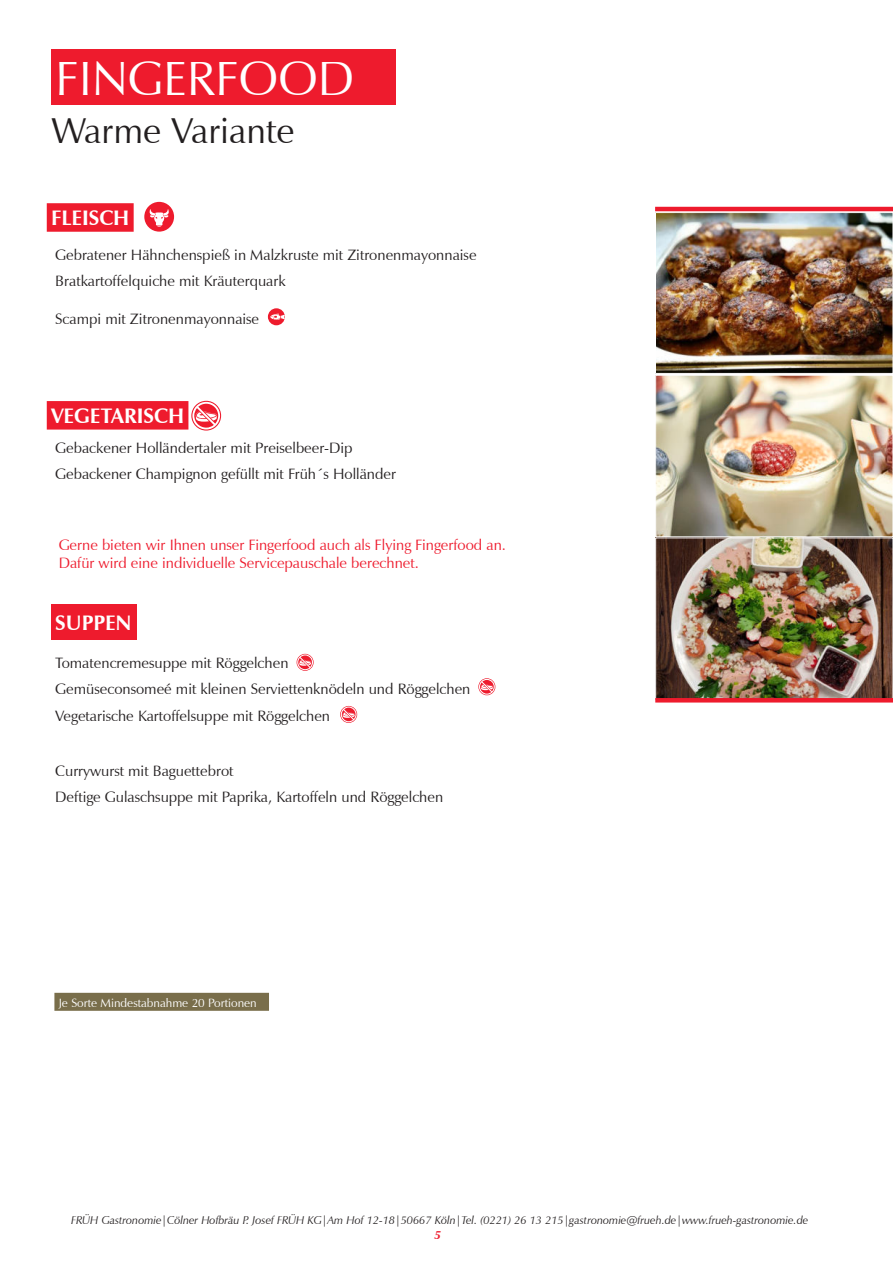
<style>
.page{position:relative;width:893px;height:1263px;background:#fff}
.page>*{position:absolute;margin:0;border:0;box-sizing:border-box;transform-origin:0 0}
.t1{font:48px "Zapf Humanist 601 BT";color:#fff}
.t2{font:36px "Zapf Humanist 601 BT";color:#231f20}
.t3{font:700 21px "Zapf Humanist 601 BT";color:#fff}
.t4{font:15px/25.5px "Zapf Humanist 601 BT";color:#231f20}
.t5{font:15px/18px "Zapf Humanist 601 BT";color:#ee1b2d}
.t6{font:12px "Zapf Humanist 601 BT";color:#fff}
.t7{font:italic 700 12px "Zapf Humanist 601 BT";color:#ee1b2d}
.t8{font:italic 11.25px "Zapf Humanist 601 BT";color:#231f20}
</style>
<div class="page">
<div style="left:51px;top:49px;width:344px;height:56px;background:#ee1b2d"></div>
<div style="left:47px;top:203px;width:87px;height:29px;background:#ee1b2d"></div>
<div style="left:47px;top:401px;width:141px;height:29px;background:#ee1b2d"></div>
<img style="left:657px;top:214px;width:234px;height:158px">
<div style="left:655px;top:212px;width:238px;height:162px;border:1px solid #fff"></div>
<img style="left:657px;top:377px;width:234px;height:158px">
<div style="left:655px;top:375px;width:238px;height:162px;border:1px solid #fff"></div>
<img style="left:657px;top:539px;width:234px;height:159px">
<div style="left:655px;top:537px;width:238px;height:163px;border:1px solid #fff"></div>
<div style="left:144px;top:202px;width:30px;height:30px;background:#ee1b2d;border-radius:50%"></div>
<svg style="left:149px;top:209px;width:20px;height:18px"></svg>
<svg style="left:191px;top:401px;width:30px;height:30px"></svg>
<svg style="left:192px;top:402px;width:28px;height:27px"></svg>
<hr style="left:655px;top:207px;width:238px;height:4px;background:#ee1b2d">
<hr style="left:655px;top:698px;width:238px;height:4px;background:#ee1b2d">
<div style="left:51px;top:604px;width:86px;height:35px;background:#ee1b2d"></div>
<div style="left:54px;top:993px;width:215px;height:18px;background:#796e4b"></div>
<svg style="left:341px;top:706px;width:16px;height:16px"></svg>
<svg style="left:297px;top:654px;width:16px;height:16px"></svg>
<svg style="left:479px;top:679px;width:16px;height:16px"></svg>
<div style="left:268px;top:308px;width:17px;height:17px;background:#ee1b2d;border-radius:50%"></div>
<svg style="left:270px;top:314px;width:15px;height:6px"></svg>
<h1 class="t1" style="left:55px;top:59px;width:300px">FINGERFOOD</h1>
<h2 class="t2" style="left:51px;top:116px;width:245px">Warme Variante</h2>
<h3 class="t3" style="left:51px;top:210px;width:80px">FLEISCH</h3>
<p class="t4" style="left:55px;top:244px;width:423px">Gebratener Hähnchenspieß in Malzkruste mit Zitronenmayonnaise<br>Bratkartoffelquiche mit Kräuterquark</p>
<p class="t4" style="left:55px;top:307px;width:205px">Scampi mit Zitronenmayonnaise</p>
<h3 class="t3" style="left:51px;top:407px;width:135px">VEGETARISCH</h3>
<p class="t4" style="left:55px;top:437px;width:342px">Gebackener Holländertaler mit Preiselbeer-Dip<br>Gebackener Champignon gefüllt mit Früh´s Holländer</p>
<p class="t5" style="left:59px;top:538px;width:449px">Gerne bieten wir Ihnen unser Fingerfood auch als Flying Fingerfood an.<br>Dafür wird eine individuelle Servicepauschale berechnet.</p>
<h3 class="t3" style="left:55px;top:614px;width:78px">SUPPEN</h3>
<p class="t4" style="left:55px;top:652px;width:417px">Tomatencremesuppe mit Röggelchen<br>Gemüseconsomeé mit kleinen Serviettenknödeln und Röggelchen</p>
<p class="t4" style="left:55px;top:705px;width:276px">Vegetarische Kartoffelsuppe mit Röggelchen</p>
<p class="t4" style="left:55px;top:760px;width:389px">Currywurst mit Baguettebrot<br>Deftige Gulaschsuppe mit Paprika, Kartoffeln und Röggelchen</p>
<p class="t6" style="left:59px;top:997px;width:200px">Je Sorte Mindestabnahme 20 Portionen</p>
<p class="t8" style="left:71px;top:1215px;width:739px">FRÜH Gastronomie|Cölner Hofbräu P. Josef FRÜH KG|Am Hof 12-18|50667 Köln|Tel. (0221) 26 13 215|gastronomie@frueh.de|www.frueh-gastronomie.de</p>
<p class="t7" style="left:434px;top:1228px;width:8px">5</p>
</div>
